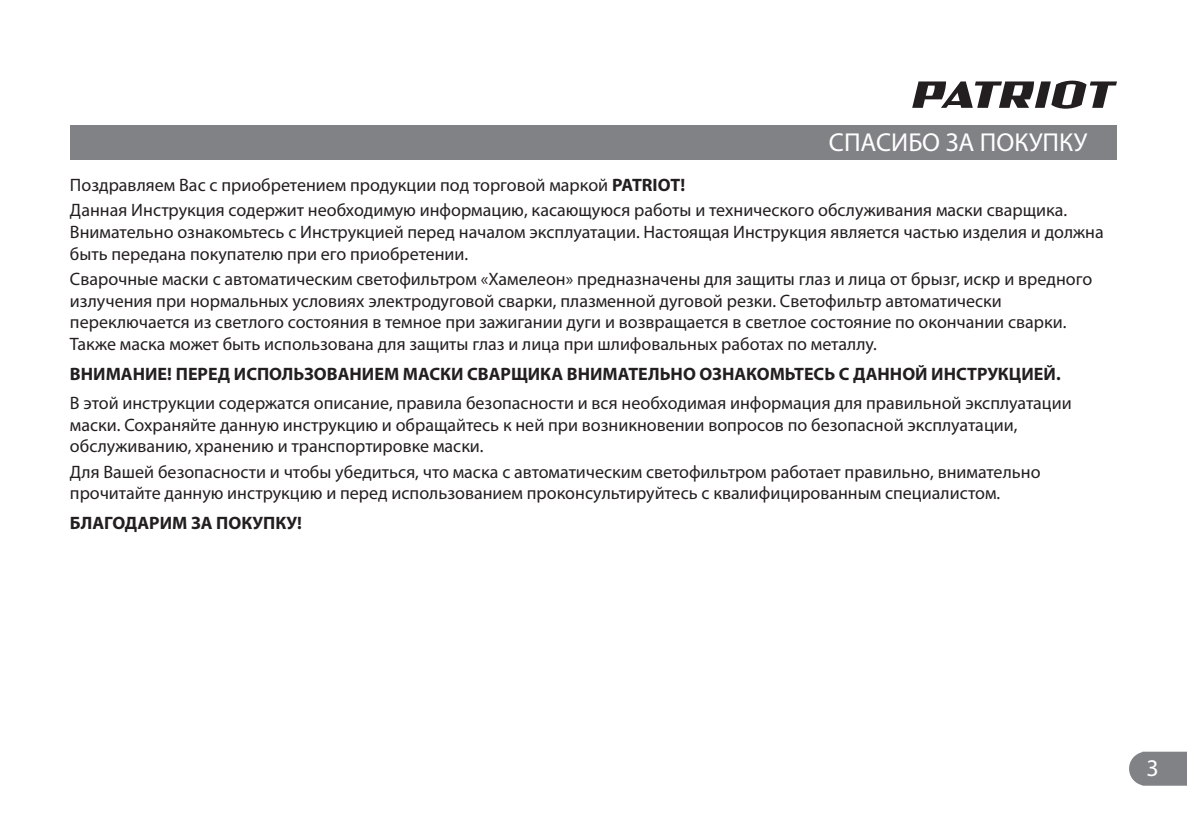
<style>
.page{position:relative;width:1187px;height:835px;background:#fff}
.page>*{position:absolute;margin:0;border:0;box-sizing:border-box;transform-origin:0 0}
.t1{font:26px "Myriad Pro";color:#fff}
.t2{font:24px "Myriad Pro";color:#fff}
.t3{font:18px/21.6px "Myriad Pro";color:#231f20}
.t4{font:700 18px "Myriad Pro";color:#231f20}
.s1{font-weight:700}
</style>
<div class="page">
<div style="left:70px;top:125px;width:1047px;height:34px;background:#808285"></div>
<svg style="left:912px;top:81px;width:205px;height:28px"></svg>
<svg style="left:1129px;top:752px;width:57px;height:34px"></svg>
<h1 class="t1" style="left:829px;top:130px;width:260px">СПАСИБО ЗА ПОКУПКУ</h1>
<p class="t3" style="left:70px;top:173px;width:998px;line-height:25.6px">Поздравляем Вас с приобретением продукции под торговой маркой <span class="s1">РАТRIОТ!<br></span>Данная Инструкция содержит необходимую информацию, касающуюся работы и технического обслуживания маски сварщика.</p>
<p class="t3" style="left:70px;top:222px;width:1035px">Внимательно ознакомьтесь с Инструкцией перед началом эксплуатации. Настоящая Инструкция является частью изделия и должна быть передана покупателю при его приобретении.</p>
<p class="t3" style="left:70px;top:269px;width:1023px">Сварочные маски с автоматическим светофильтром «Хамелеон» предназначены для защиты глаз и лица от брызг, искр и вредного излучения при нормальных условиях электродуговой сварки, плазменной дуговой резки. Светофильтр автоматически переключается из светлого состояния в темное при зажигании дуги и возвращается в светлое состояние по окончании сварки.<br>Также маска может быть использована для защиты глаз и лица при шлифовальных работах по металлу.</p>
<p class="t4" style="left:70px;top:365px;width:992px">ВНИМАНИЕ! ПЕРЕД ИСПОЛЬЗОВАНИЕМ МАСКИ СВАРЩИКА ВНИМАТЕЛЬНО ОЗНАКОМЬТЕСЬ С ДАННОЙ ИНСТРУКЦИЕЙ.</p>
<p class="t3" style="left:70px;top:393px;width:1003px">В этой инструкции содержатся описание, правила безопасности и вся необходимая информация для правильной эксплуатации маски. Сохраняйте данную инструкцию и обращайтесь к ней при возникновении вопросов по безопасной эксплуатации, обслуживанию, хранению и транспортировке маски.</p>
<p class="t3" style="left:70px;top:462px;width:972px">Для Вашей безопасности и чтобы убедиться, что маска с автоматическим светофильтром работает правильно, внимательно прочитайте данную инструкцию и перед использованием проконсультируйтесь с квалифицированным специалистом.</p>
<p class="t4" style="left:70px;top:514px;width:233px">БЛАГОДАРИМ ЗА ПОКУПКУ!</p>
<h2 class="t2" style="left:1146px;top:756px;width:14px">3</h2>
</div>
